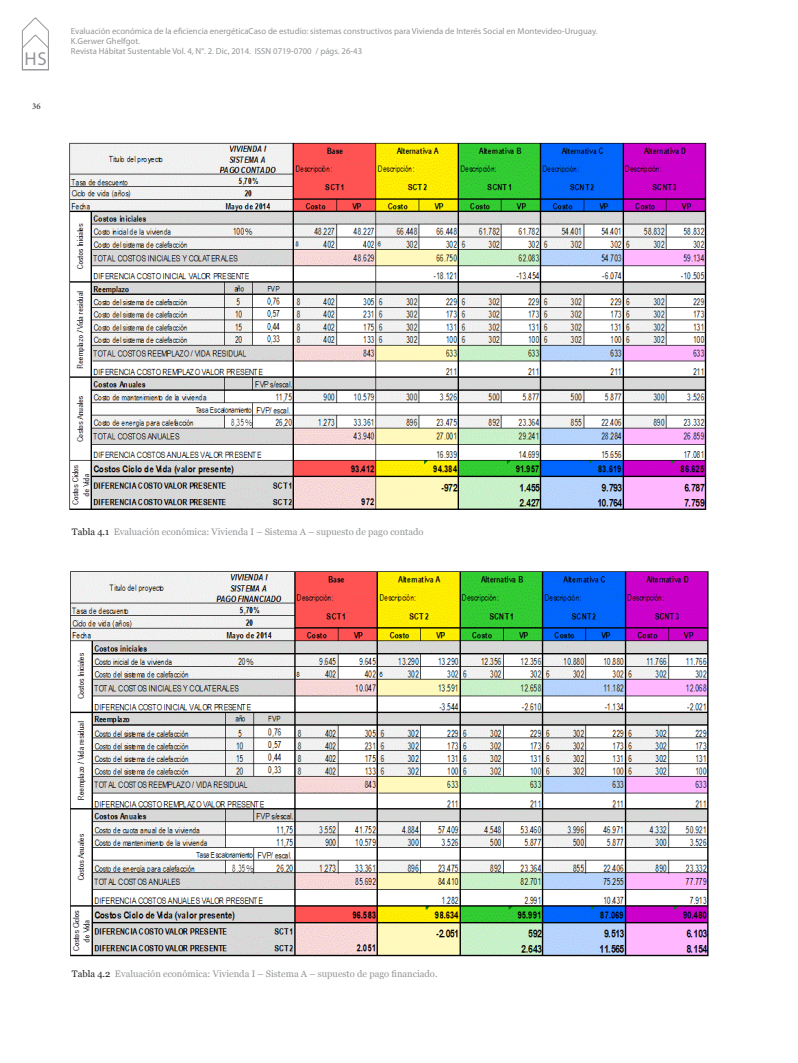
<style>
.page{position:relative;width:798px;height:1063px;background:#fff}
.page>*{position:absolute;margin:0;border:0;box-sizing:border-box;transform-origin:0 0}
.t1{font:18.75px "Myriad Pro";color:#939598}
.PIEDEPAGINA{font:9.38px "Georgia";color:#939598}
.t2{font:8.75px/10px "Myriad Pro";color:#939598}
.t3{font:8.75px "Minion Pro";color:#231f20}
.s1{color:#231f20}
</style>
<div class="page">
<svg style="left:22px;top:17px;width:27px;height:53px"></svg>
<img style="left:69px;top:142px;width:638px;height:368px">
<img style="left:70px;top:571px;width:639px;height:386px">
<h1 class="t1" style="left:25px;top:47px;width:24px">HS</h1>
<p class="t3" style="left:32px;top:101px;width:10px">36</p>
<p class="t2" style="left:71px;top:26px;width:528px">Evaluación económica de la eficiencia energéticaCaso de estudio: sistemas constructivos para Vivienda de Interés Social en Montevideo-Uruguay.<br>K.Gerwer Ghelfgot.<br>Revista Hábitat Sustentable Vol. 4, N°. 2. Dic, 2014. ISSN 0719-0700 / págs. 26-43</p>
<p class="PIEDEPAGINA" style="left:72px;top:526px;width:353px"><span class="s1">Tabla 4.1</span> Evaluación económica: Vivienda I – Sistema A – supuesto de pago contado</p>
<p class="PIEDEPAGINA" style="left:72px;top:968px;width:367px"><span class="s1">Tabla 4.2</span> Evaluación económica: Vivienda I – Sistema A – supuesto de pago financiado.</p>
</div>
